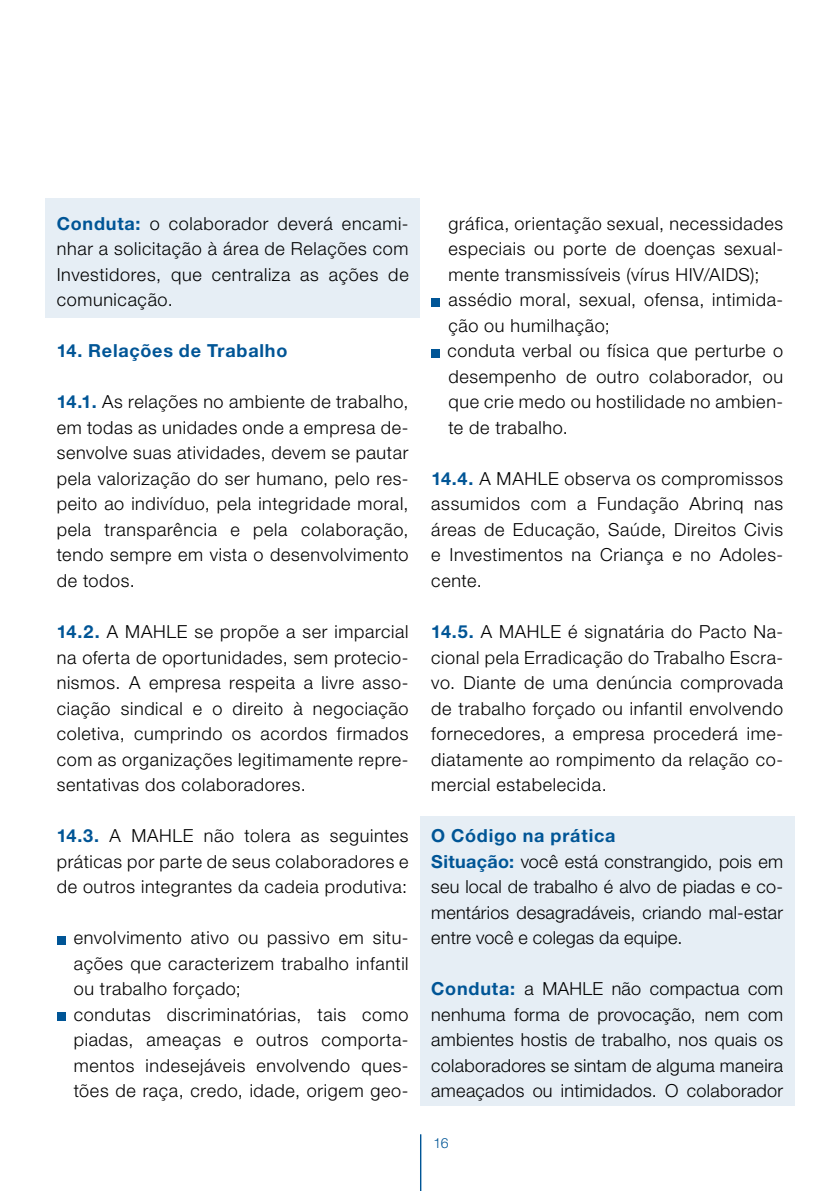
<style>
.page{position:relative;width:840px;height:1191px;background:#fff}
.page>*{position:absolute;margin:0;border:0;box-sizing:border-box;transform-origin:0 0}
.t1{font:300 18px/25.6px "Helvetica Neue LT";letter-spacing:.035em;color:#000;text-align:justify}
.t2{font:300 18px/25.6px "Helvetica Neue LT";letter-spacing:.01em;color:#000}
.t3{font:700 18px "Helvetica Neue LT";letter-spacing:.04em;color:#005596}
.t4{font:300 14px "Helvetica Neue LT";color:#005596}
.s1{font-weight:700;color:#005596}
</style>
<div class="page">
<hr style="left:420px;top:1134px;width:1px;height:57px;background:#005596">
<div style="left:45px;top:198px;width:375px;height:119px;background:#e6eef5"></div>
<div style="left:420px;top:816px;width:374px;height:290px;background:#e6eef5"></div>
<div style="left:57px;top:935px;width:8px;height:9px;background:#005596"></div>
<div style="left:57px;top:1012px;width:8px;height:8px;background:#005596"></div>
<div style="left:431px;top:298px;width:8px;height:8px;background:#005596"></div>
<div style="left:431px;top:349px;width:8px;height:8px;background:#005596"></div>
<p class="t1" style="left:57px;top:210px;width:353px"><span class="s1">Conduta:</span> o colaborador deverá encami&shy;nhar a solicitação à área de Relações com Investidores, que centraliza as ações de comunicação.</p>
<p class="t3" style="left:57px;top:340px;width:232px">14. Relações de Trabalho</p>
<p class="t1" style="left:57px;top:389px;width:353px"><span class="s1">14.1.</span> As relações no ambiente de trabalho, em todas as unidades onde a empresa de&shy;senvolve suas atividades, devem se pautar pela valorização do ser humano, pelo res&shy;peito ao indivíduo, pela integridade moral, pela transparência e pela colaboração, tendo sempre em vista o desenvolvimento de todos.</p>
<p class="t1" style="left:57px;top:618px;width:353px"><span class="s1">14.2.</span> A MAHLE se propõe a ser imparcial na oferta de oportunidades, sem protecio&shy;nismos. A empresa respeita a livre asso&shy;ciação sindical e o direito à negociação coletiva, cumprindo os acordos firmados com as organizações legitimamente repre&shy;sentativas dos colaboradores.</p>
<p class="t1" style="left:57px;top:822px;width:353px"><span class="s1">14.3.</span> A MAHLE não tolera as seguintes práticas por parte de seus colaboradores e de outros integrantes da cadeia produtiva:</p>
<p class="t1" style="left:74px;top:924px;width:336px;text-align:left">envolvimento ativo ou passivo em situ&shy;ações que caracterizem trabalho infantil ou trabalho forçado;<br>condutas discriminatórias, tais como piadas, ameaças e outros comporta&shy;mentos indesejáveis envolvendo ques&shy;tões de raça, credo, idade, origem geo-</p>
<p class="t1" style="left:447px;top:210px;width:337px;text-align:left">gráfica, orientação sexual, necessidades especiais ou porte de doenças sexual&shy;mente transmissíveis (vírus HIV/AIDS); assédio moral, sexual, ofensa, intimida&shy;ção ou humilhação;<br>conduta verbal ou física que perturbe o desempenho de outro colaborador, ou que crie medo ou hostilidade no ambien&shy;te de trabalho.</p>
<p class="t1" style="left:431px;top:465px;width:353px"><span class="s1">14.4.</span> A MAHLE observa os compromissos assumidos com a Fundação Abrinq nas áreas de Educação, Saúde, Direitos Civis e Investimentos na Criança e no Adoles&shy;cente.</p>
<p class="t1" style="left:431px;top:618px;width:353px"><span class="s1">14.5.</span> A MAHLE é signatária do Pacto Na&shy;cional pela Erradicação do Trabalho Escra&shy;vo. Diante de uma denúncia comprovada de trabalho forçado ou infantil envolvendo fornecedores, a empresa procederá ime&shy;diatamente ao rompimento da relação co&shy;mercial estabelecida.</p>
<p class="t2" style="left:431px;top:822px;width:353px"><span class="s1">O Código na prática<br>Situação:</span> você está constrangido, pois em seu local de trabalho é alvo de piadas e co&shy;mentários desagradáveis, criando mal-estar entre você e colegas da equipe.</p>
<p class="t1" style="left:431px;top:975px;width:353px"><span class="s1">Conduta:</span> a MAHLE não compactua com nenhuma forma de provocação, nem com ambientes hostis de trabalho, nos quais os colaboradores se sintam de alguma maneira ameaçados ou intimidados. O colaborador</p>
<p class="t4" style="left:433px;top:1134px;width:17px">16</p>
</div>
